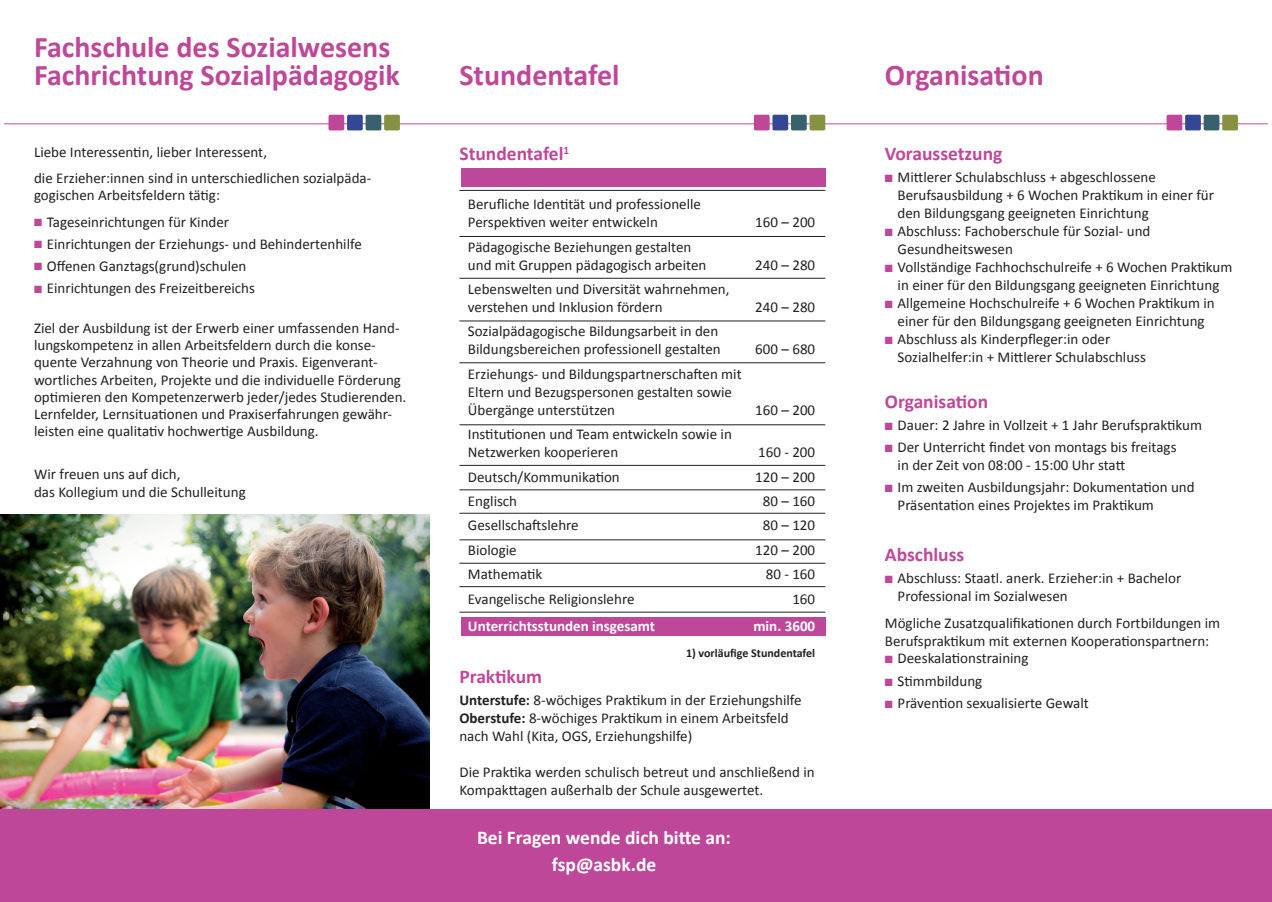
<style>
.page{position:relative;width:1272px;height:902px;background:#fff}
.page>*{position:absolute;margin:0;border:0;box-sizing:border-box;transform-origin:0 0}
.t1{font:700 30px/28.5px "Calibri";color:#bf479a}
.head{font:700 19.5px "Calibri";color:#bf479a}
.head-2{font:700 19.5px "Calibri";color:#fff}
.Grundschrift{font:15px/18px "Calibri";color:#231f20}
.aufzählung{font:15px/18px "Calibri";color:#231f20}
.Grundschrift-2{font:700 15px "Calibri";color:#fff}
.Grundschrift-3{font:700 12px "Calibri";color:#231f20}
.s1{color:#bf479a}
.s2{font-weight:700}
</style>
<div class="page">
<img style="left:0;top:514px;width:429px;height:295px">
<hr style="left:4px;top:123px;width:1263px;height:1px;background:#bf479a">
<div style="left:328px;top:115px;width:16px;height:15px;background:#bf479a;border-radius:2px"></div>
<div style="left:347px;top:115px;width:16px;height:15px;background:#344795;border-radius:2px"></div>
<div style="left:365px;top:115px;width:16px;height:15px;background:#37616c;border-radius:2px"></div>
<div style="left:384px;top:115px;width:16px;height:15px;background:#879142;border-radius:2px"></div>
<div style="left:754px;top:115px;width:15px;height:15px;background:#bf479a;border-radius:2px"></div>
<div style="left:772px;top:115px;width:16px;height:15px;background:#344795;border-radius:2px"></div>
<div style="left:791px;top:115px;width:15px;height:15px;background:#37616c;border-radius:2px"></div>
<div style="left:809px;top:115px;width:16px;height:15px;background:#879142;border-radius:2px"></div>
<div style="left:1166px;top:115px;width:16px;height:15px;background:#bf479a;border-radius:2px"></div>
<div style="left:1185px;top:115px;width:15px;height:15px;background:#344795;border-radius:2px"></div>
<div style="left:1203px;top:115px;width:16px;height:15px;background:#37616c;border-radius:2px"></div>
<div style="left:1222px;top:115px;width:15px;height:15px;background:#879142;border-radius:2px"></div>
<div style="left:0;top:809px;width:1271px;height:92px;background:#bf479a"></div>
<div style="left:460px;top:617px;width:365px;height:18px;background:#bf479a"></div>
<div style="left:460px;top:168px;width:365px;height:18px;background:#bf479a"></div>
<hr style="left:459px;top:190px;width:366px;height:1px;background:#231f20">
<hr style="left:459px;top:236px;width:366px;height:1px;background:#231f20">
<hr style="left:459px;top:278px;width:366px;height:1px;background:#231f20">
<hr style="left:459px;top:320px;width:366px;height:1px;background:#231f20">
<hr style="left:459px;top:362px;width:366px;height:1px;background:#231f20">
<hr style="left:459px;top:424px;width:366px;height:1px;background:#231f20">
<hr style="left:459px;top:465px;width:366px;height:1px;background:#231f20">
<hr style="left:459px;top:489px;width:366px;height:1px;background:#231f20">
<hr style="left:459px;top:513px;width:366px;height:1px;background:#231f20">
<hr style="left:459px;top:539px;width:366px;height:1px;background:#231f20">
<hr style="left:459px;top:563px;width:366px;height:1px;background:#231f20">
<hr style="left:459px;top:586px;width:366px;height:1px;background:#231f20">
<hr style="left:459px;top:611px;width:366px;height:1px;background:#231f20">
<p class="t1" style="left:34px;top:32px;width:367px">Fachschule des Sozialwesens<br>Fachrichtung Sozialpädagogik</p>
<p class="Grundschrift" style="left:34px;top:142px;width:234px">Liebe Interessentin, lieber Interessent,</p>
<p class="Grundschrift" style="left:34px;top:168px;width:339px;line-height:17.2px">die Erzieher:innen sind in unterschiedlichen sozialpäda&shy;gogischen Arbeitsfeldern tätig:</p>
<p class="aufzählung" style="left:34px;top:212px;width:197px"><span class="s1">■</span> Tageseinrichtungen für Kinder</p>
<p class="aufzählung" style="left:34px;top:234px;width:329px"><span class="s1">■</span> Einrichtungen der Erziehungs- und Behindertenhilfe</p>
<p class="aufzählung" style="left:34px;top:256px;width:214px"><span class="s1">■</span> Offenen Ganztags(grund)schulen</p>
<p class="aufzählung" style="left:34px;top:278px;width:222px"><span class="s1">■</span> Einrichtungen des Freizeitbereichs</p>
<p class="Grundschrift" style="left:34px;top:318px;width:374px;line-height:17.2px">Ziel der Ausbildung ist der Erwerb einer umfassenden Hand&shy;lungskompetenz in allen Arbeitsfeldern durch die konse&shy;quente Verzahnung von Theorie und Praxis. Eigenverant&shy;wortliches Arbeiten, Projekte und die individuelle Förderung optimieren den Kompetenzerwerb jeder/jedes Studierenden.<br>Lernfelder, Lernsituationen und Praxiserfahrungen gewähr&shy;leisten eine qualitativ hochwertige Ausbildung.</p>
<p class="Grundschrift" style="left:34px;top:465px;width:213px;line-height:17.2px">Wir freuen uns auf dich,<br>das Kollegium und die Schulleitung</p>
<p class="t1" style="left:459px;top:61px;width:161px">Stundentafel</p>
<p class="t1" style="left:884px;top:61px;width:160px">Organisation</p>
<p class="head" style="left:459px;top:141px;width:111px">Stundentafel<sup>1</sup></p>
<p class="Grundschrift" style="left:468px;top:194px;width:234px">Berufliche Identität und professionelle<br>Perspektiven weiter entwickeln</p>
<p class="Grundschrift" style="left:468px;top:237px;width:240px">Pädagogische Beziehungen gestalten und mit Gruppen pädagogisch arbeiten</p>
<p class="Grundschrift" style="left:468px;top:279px;width:263px">Lebenswelten und Diversität wahrnehmen, verstehen und Inklusion fördern</p>
<p class="Grundschrift" style="left:468px;top:321px;width:254px">Sozialpädagogische Bildungsarbeit in den<br>Bildungsbereichen professionell gestalten</p>
<p class="Grundschrift" style="left:468px;top:364px;width:275px">Erziehungs- und Bildungspartnerschaften mit<br>Eltern und Bezugspersonen gestalten sowie<br>Übergänge unterstützen</p>
<p class="Grundschrift" style="left:468px;top:424px;width:265px">Institutionen und Team entwickeln sowie in<br>Netzwerken kooperieren</p>
<p class="Grundschrift" style="left:755px;top:212px;width:61px">160 – 200</p>
<p class="Grundschrift" style="left:755px;top:255px;width:61px">240 – 280</p>
<p class="Grundschrift" style="left:755px;top:297px;width:61px">240 – 280</p>
<p class="Grundschrift" style="left:755px;top:339px;width:61px">600 – 680</p>
<p class="Grundschrift" style="left:755px;top:400px;width:61px">160 – 200</p>
<p class="Grundschrift" style="left:758px;top:442px;width:59px">160 - 200</p>
<p class="Grundschrift" style="left:468px;top:467px;width:153px">Deutsch/Kommunikation</p>
<p class="Grundschrift" style="left:755px;top:467px;width:61px">120 – 200</p>
<p class="Grundschrift" style="left:468px;top:491px;width:51px">Englisch</p>
<p class="Grundschrift" style="left:763px;top:491px;width:54px">80 – 160</p>
<p class="Grundschrift" style="left:468px;top:515px;width:112px">Gesellschaftslehre</p>
<p class="Grundschrift" style="left:763px;top:515px;width:54px">80 – 120</p>
<p class="Grundschrift" style="left:468px;top:540px;width:50px">Biologie</p>
<p class="Grundschrift" style="left:755px;top:540px;width:61px">120 – 200</p>
<p class="Grundschrift" style="left:468px;top:564px;width:76px">Mathematik</p>
<p class="Grundschrift" style="left:765px;top:564px;width:51px">80 - 160</p>
<p class="Grundschrift" style="left:468px;top:588px;width:168px">Evangelische Religionslehre</p>
<p class="Grundschrift" style="left:792px;top:588px;width:24px">160</p>
<p class="Grundschrift-2" style="left:468px;top:616px;width:189px">Unterrichtsstunden insgesamt</p>
<p class="Grundschrift-2" style="left:753px;top:616px;width:63px">min. 3600</p>
<p class="Grundschrift-3" style="left:686px;top:645px;width:131px">1) vorläufige Stundentafel</p>
<p class="head" style="left:459px;top:663px;width:84px">Praktikum</p>
<p class="Grundschrift" style="left:459px;top:690px;width:343px"><span class="s2">Unterstufe:</span> 8-wöchiges Praktikum in der Erziehungshilfe</p>
<p class="Grundschrift" style="left:459px;top:708px;width:331px"><span class="s2">Oberstufe:</span> 8-wöchiges Praktikum in einem Arbeitsfeld nach Wahl (Kita, OGS, Erziehungshilfe)</p>
<p class="Grundschrift" style="left:459px;top:762px;width:357px">Die Praktika werden schulisch betreut und anschließend in<br>Kompakttagen außerhalb der Schule ausgewertet.</p>
<p class="head-2" style="left:477px;top:825px;width:255px">Bei Fragen wende dich bitte an:</p>
<p class="head-2" style="left:552px;top:852px;width:106px">fsp@asbk.de</p>
<p class="head" style="left:884px;top:141px;width:119px">Voraussetzung</p>
<p class="aufzählung" style="left:897px;top:167px;width:318px;text-indent:-13px"><span class="s1">■</span> Mittlerer Schulabschluss + abgeschlossene<br>Berufsausbildung + 6 Wochen Praktikum in einer für den Bildungsgang geeigneten Einrichtung</p>
<p class="aufzählung" style="left:897px;top:221px;width:254px;text-indent:-13px"><span class="s1">■</span> Abschluss: Fachoberschule für Sozial- und<br>Gesundheitswesen</p>
<p class="aufzählung" style="left:884px;top:257px;width:349px;text-align:center"><span class="s1">■</span> Vollständige Fachhochschulreife + 6 Wochen Praktikum in einer für den Bildungsgang geeigneten Einrichtung</p>
<p class="aufzählung" style="left:884px;top:293px;width:331px;text-align:center"><span class="s1">■</span> Allgemeine Hochschulreife + 6 Wochen Praktikum in einer für den Bildungsgang geeigneten Einrichtung</p>
<p class="aufzählung" style="left:897px;top:329px;width:250px;text-indent:-13px"><span class="s1">■</span> Abschluss als Kinderpfleger:in oder<br>Sozialhelfer:in + Mittlerer Schulabschluss</p>
<p class="head" style="left:884px;top:389px;width:105px">Organisation</p>
<p class="aufzählung" style="left:884px;top:415px;width:319px"><span class="s1">■</span> Dauer: 2 Jahre in Vollzeit + 1 Jahr Berufspraktikum</p>
<p class="aufzählung" style="left:897px;top:437px;width:280px;text-indent:-13px"><span class="s1">■</span> Der Unterricht findet von montags bis freitags in der Zeit von 08:00 - 15:00 Uhr statt</p>
<p class="aufzählung" style="left:897px;top:477px;width:298px;text-indent:-13px"><span class="s1">■</span> Im zweiten Ausbildungsjahr: Dokumentation und<br>Präsentation eines Projektes im Praktikum</p>
<p class="head" style="left:884px;top:542px;width:81px">Abschluss</p>
<p class="aufzählung" style="left:897px;top:568px;width:285px;text-indent:-13px"><span class="s1">■</span> Abschluss: Staatl. anerk. Erzieher:in + Bachelor<br>Professional im Sozialwesen</p>
<p class="Grundschrift" style="left:884px;top:613px;width:337px">Mögliche Zusatzqualifikationen durch Fortbildungen im<br>Berufspraktikum mit externen Kooperationspartnern:</p>
<p class="aufzählung" style="left:884px;top:648px;width:145px"><span class="s1">■</span> Deeskalationstraining</p>
<p class="aufzählung" style="left:884px;top:670px;width:99px"><span class="s1">■</span> Stimmbildung</p>
<p class="aufzählung" style="left:884px;top:693px;width:205px"><span class="s1">■</span> Prävention sexualisierte Gewalt</p>
</div>
